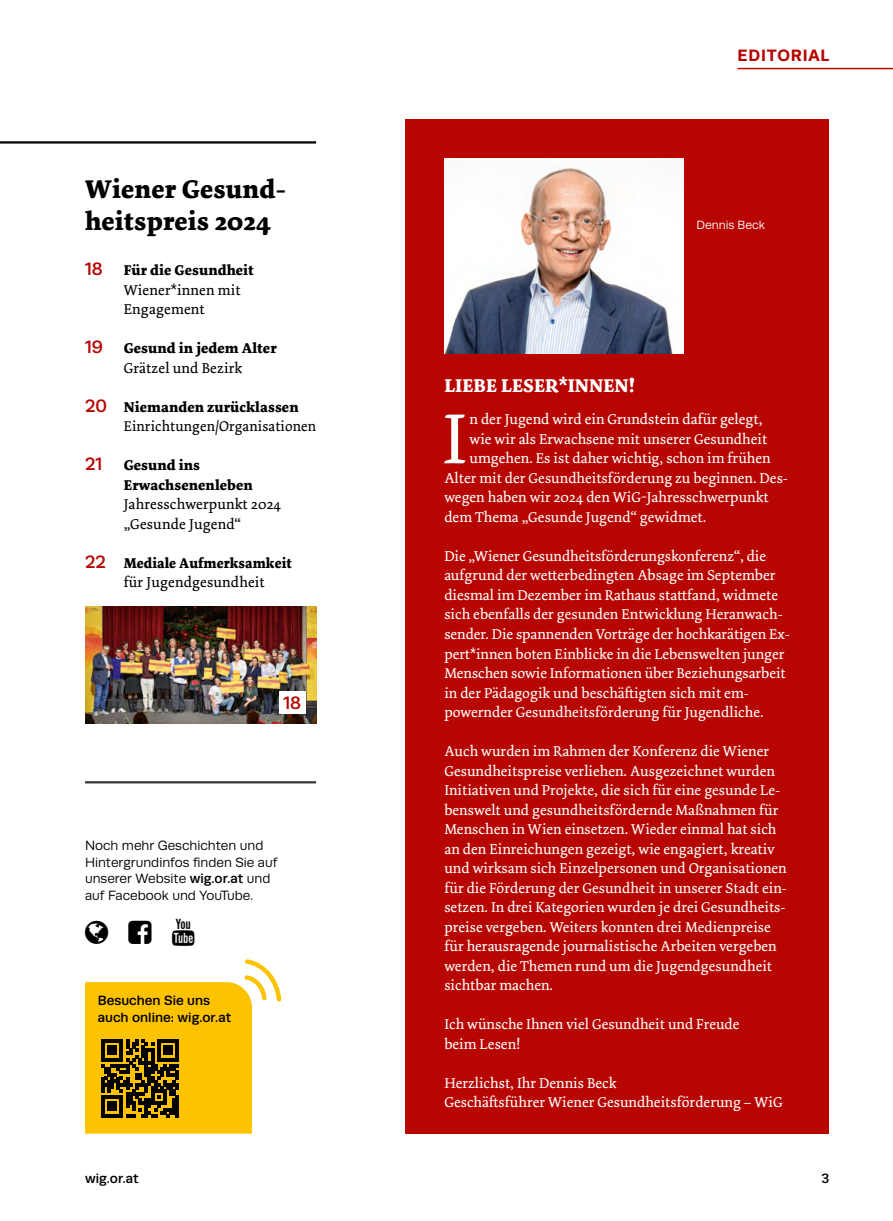
<style>
.page{position:relative;width:893px;height:1221px;background:#fff}
.page>*{position:absolute;margin:0;border:0;box-sizing:border-box;transform-origin:0 0}
.t1{font:74.85px "Dolly Pro";color:#fff}
.t2{font:700 27px/32.4px "Dolly Pro";letter-spacing:.01em;color:#000}
.t3{font:700 19.5px "Dolly Pro";color:#fff}
.t4{font:500 18px "Runda";color:#b70502}
.t5{font:700 16.5px "Runda";letter-spacing:.05em;color:#b70502}
.t6{font:15px/19.5px "Dolly Pro";color:#fff}
.t7{font:15px/19.5px "Dolly Pro";letter-spacing:.01em;color:#000}
.t8{font:700 15px/19.5px "Dolly Pro";letter-spacing:.01em;color:#000}
.t9{font:700 15px "Dolly Pro";letter-spacing:.01em;color:#000;scale:.95 1}
.t10{font:14.85px "Dolly Pro";letter-spacing:.01em;color:#000}
.t11{font:13.5px/16.5px "Runda";color:#000}
.t12{font:500 13.5px/16.5px "Runda";color:#000}
.t13{font:12px "Runda";color:#fff}
.s1{font-size:15px}
.s2{font-weight:500}
</style>
<div class="page">
<hr style="left:738px;top:68px;width:155px;height:1px;background:#b70502">
<hr style="left:0;top:141px;width:315px;height:2px;background:#000">
<div style="left:406px;top:119px;width:423px;height:1014px;background:#b70502"></div>
<img style="left:444px;top:158px;width:240px;height:195px">
<svg style="left:85px;top:959px;width:197px;height:174px"></svg>
<img style="left:85px;top:607px;width:231px;height:117px">
<hr style="left:85px;top:782px;width:231px;height:1px;background:#000">
<hr style="left:85px;top:781px;width:231px;height:1px;background:#000">
<div style="left:279px;top:690px;width:26px;height:23px;background:#fff"></div>
<h2 class="t2" style="left:85px;top:173px;width:203px">Wiener Gesund&shy;heitspreis 2024</h2>
<p class="t4" style="left:85px;top:259px;width:19px">18</p>
<p class="t8" style="left:124px;top:260px;width:132px">Für die Gesundheit</p>
<p class="t7" style="left:124px;top:280px;width:119px">Wiener*innen mit<br>Engagement</p>
<p class="t8" style="left:124px;top:338px;width:154px">Gesund in jedem Alter</p>
<p class="t7" style="left:124px;top:358px;width:120px">Grätzel und Bezirk</p>
<p class="t8" style="left:124px;top:397px;width:176px">Niemanden zurücklassen</p>
<p class="t10" style="left:124px;top:417px;width:194px">Einrichtungen/Organisatio<span class="s1">nen</span></p>
<p class="t8" style="left:124px;top:455px;width:131px">Gesund ins<br>Erwachsenenleben</p>
<p class="t7" style="left:124px;top:494px;width:159px">Jahresschwerpunkt 2024 „Gesunde Jugend“</p>
<p class="t9" style="left:124px;top:553px;width:178px">Mediale Aufmerksamkeit</p>
<p class="t7" style="left:124px;top:572px;width:143px">für Jugendgesundheit</p>
<p class="t4" style="left:85px;top:337px;width:19px">19</p>
<p class="t4" style="left:85px;top:395px;width:23px">20</p>
<p class="t4" style="left:85px;top:454px;width:19px">21</p>
<p class="t4" style="left:85px;top:551px;width:22px">22</p>
<p class="t4" style="left:283px;top:692px;width:19px">18</p>
<p class="t11" style="left:85px;top:837px;width:194px">Noch mehr Geschichten und<br>Hintergrundinfos finden Sie auf unserer Website <span class="s2">wig.or.at</span> und auf Facebook und YouTube.</p>
<p class="t12" style="left:98px;top:992px;width:135px">Besuchen Sie uns auch online: wig.or.at</p>
<p class="t5" style="left:738px;top:45px;width:93px">EDITORIAL</p>
<h3 class="t3" style="left:444px;top:373px;width:193px">LIEBE LESER*INNEN!</h3>
<p class="t13" style="left:696px;top:218px;width:70px">Dennis Beck</p>
<h1 class="t1" style="left:443px;top:391px;width:25px">I</h1>
<p class="t6" style="left:470px;top:409px;width:295px">n der Jugend wird ein Grundstein dafür gelegt,</p>
<p class="t6" style="left:470px;top:429px;width:299px">wie wir als Erwachsene mit unserer Gesundheit</p>
<p class="t6" style="left:470px;top:448px;width:303px">umgehen. Es ist daher wichtig, schon im frühen</p>
<p class="t6" style="left:444px;top:468px;width:345px">Alter mit der Gesundheitsförderung zu beginnen. Des-</p>
<p class="t6" style="left:444px;top:487px;width:326px">wegen haben wir 2024 den WiG-Jahresschwerpunkt</p>
<p class="t6" style="left:444px;top:507px;width:263px">dem Thema „Gesunde Jugend“ gewidmet.</p>
<p class="t6" style="left:444px;top:546px;width:347px">Die „Wiener Gesundheitsförderungskonferenz“, die aufgrund der wetterbedingten Absage im September diesmal im Dezember im Rathaus stattfand, widmete sich ebenfalls der gesunden Entwicklung Heranwach&shy;sender. Die spannenden Vorträge der hochkarätigen Ex&shy;pert*innen boten Einblicke in die Lebenswelten junger Menschen sowie Informationen über Beziehungsarbeit in der Pädagogik und beschäftigten sich mit em&shy;powernder Gesundheitsförderung für Jugendliche.</p>
<p class="t6" style="left:444px;top:741px;width:344px">Auch wurden im Rahmen der Konferenz die Wiener Gesundheitspreise verliehen. Ausgezeichnet wurden Initiativen und Projekte, die sich für eine gesunde Le&shy;benswelt und gesundheitsfördernde Maßnahmen für Menschen in Wien einsetzen. Wieder einmal hat sich an den Einreichungen gezeigt, wie engagiert, kreativ und wirksam sich Einzelpersonen und Organisationen für die Förderung der Gesundheit in unserer Stadt ein&shy;setzen. In drei Kategorien wurden je drei Gesundheits&shy;preise vergeben. Weiters konnten drei Medienpreise für herausragende journalistische Arbeiten vergeben werden, die Themen rund um die Jugendgesundheit sichtbar machen.</p>
<p class="t6" style="left:444px;top:1014px;width:297px">Ich wünsche Ihnen viel Gesundheit und Freude beim Lesen!</p>
<p class="t6" style="left:444px;top:1072px;width:340px">Herzlichst, Ihr Dennis Beck<br>Geschäftsführer Wiener Gesundheitsförderung – WiG</p>
<p class="t12" style="left:85px;top:1170px;width:55px">wig.or.at</p>
<p class="t12" style="left:821px;top:1170px;width:9px">3</p>
</div>
